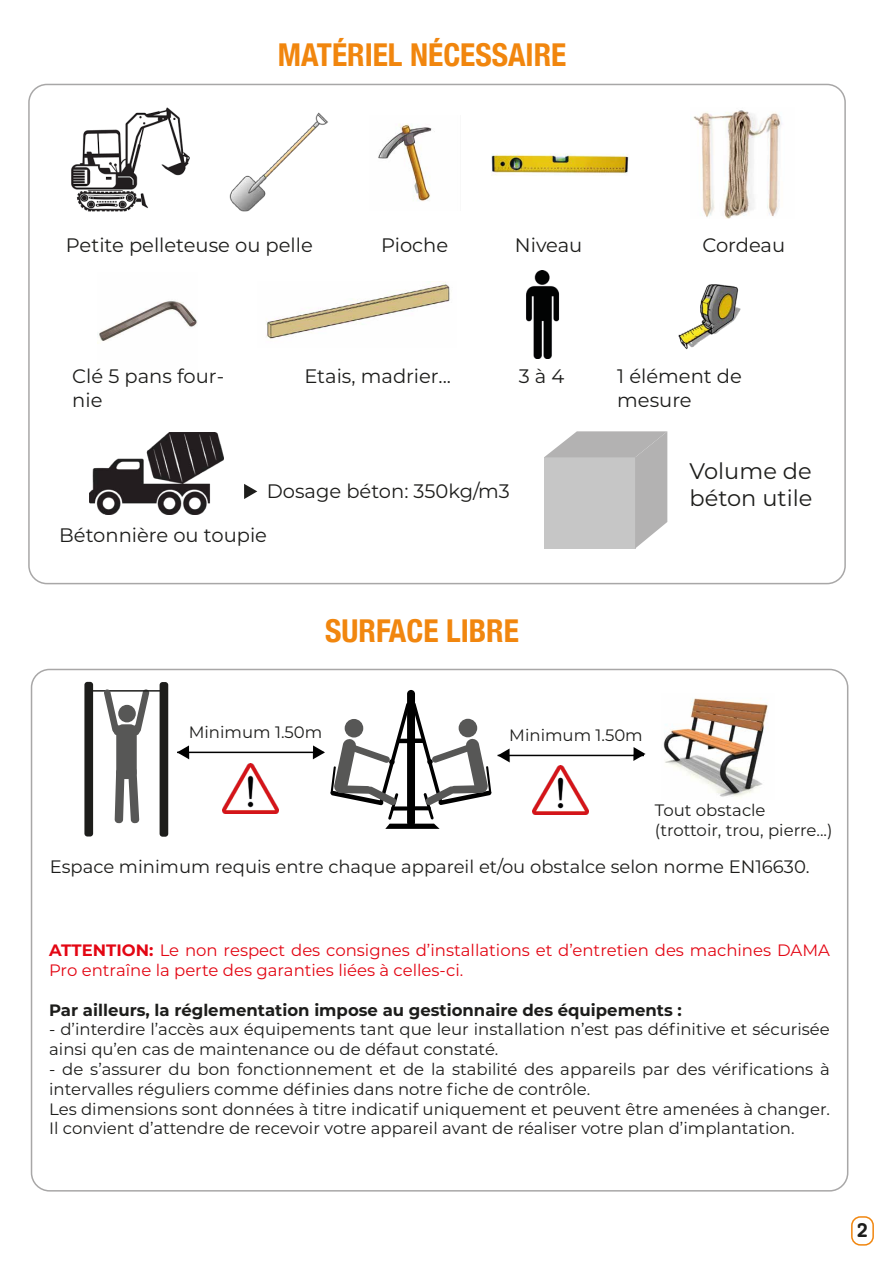
<style>
.page{position:relative;width:893px;height:1263px;background:#fff}
.page>*{position:absolute;margin:0;border:0;box-sizing:border-box;transform-origin:0 0}
.t1{font:700 condensed 31.5px "Helvetica Neue";color:#f1860e}
.t2{font:22.5px/27px "Montserrat";color:#1d1d1b}
.t3{font:700 21px "Clone Rounded";color:#1d1d1b}
.t4{font:19.5px/23.4px "Montserrat";color:#1d1d1b}
.t5{font:18px "Montserrat";color:#1d1d1b}
.t6{font:16.5px/19.8px "Montserrat";color:#1d1d1b}
.t7{font:16.5px/19.8px "Montserrat";color:#e30613}
.t8{font:700 16.5px "Montserrat";color:#1d1d1b}
.s1{font-weight:700}
</style>
<div class="page">
<div style="left:407px;top:690px;width:8px;height:136px;background:#000;border-radius:4px"></div>
<img style="left:97px;top:301px;width:100px;height:43px">
<img style="left:266px;top:282px;width:184px;height:57px">
<img style="left:526px;top:271px;width:34px;height:87px">
<img style="left:678px;top:284px;width:63px;height:66px">
<img style="left:222px;top:764px;width:56px;height:49px">
<img style="left:532px;top:765px;width:56px;height:50px">
<div style="left:118px;top:705px;width:18px;height:17px;background:#575756;border-radius:50%"></div>
<div style="left:116px;top:724px;width:21px;height:55px;background:#575756;border-radius:7px"></div>
<svg style="left:134px;top:689px;width:16px;height:43px"></svg>
<svg style="left:115px;top:767px;width:24px;height:56px"></svg>
<hr style="left:177px;top:752px;width:146px;height:1px;background:#000">
<svg style="left:177px;top:745px;width:12px;height:14px"></svg>
<hr style="left:498px;top:755px;width:146px;height:1px;background:#000">
<svg style="left:498px;top:748px;width:12px;height:14px"></svg>
<svg style="left:633px;top:747px;width:12px;height:14px"></svg>
<svg style="left:313px;top:702px;width:178px;height:127px"></svg>
<div style="left:84px;top:682px;width:9px;height:154px;background:#1d1d1b;border-radius:3px"></div>
<div style="left:160px;top:682px;width:8px;height:155px;background:#1d1d1b;border-radius:3px"></div>
<hr style="left:89px;top:690px;width:75px;height:2px;background:#1d1d1b">
<div style="left:133px;top:725px;width:7px;height:10px;background:#575756;border-radius:50%"></div>
<svg style="left:104px;top:689px;width:15px;height:43px"></svg>
<div style="left:113px;top:725px;width:7px;height:10px;background:#575756;border-radius:50%"></div>
<img style="left:663px;top:698px;width:105px;height:99px">
<img style="left:90px;top:432px;width:134px;height:82px">
<svg style="left:244px;top:484px;width:13px;height:15px"></svg>
<img style="left:71px;top:107px;width:119px;height:105px">
<img style="left:229px;top:112px;width:99px;height:100px">
<img style="left:378px;top:124px;width:57px;height:77px">
<img style="left:491px;top:154px;width:138px;height:20px">
<img style="left:693px;top:110px;width:89px;height:108px">
<svg style="left:544px;top:431px;width:123px;height:117px;background:#c2c2c2"></svg>
<div style="left:851px;top:1216px;width:23px;height:29px;border:2px solid #f1860e;border-radius:9px"></div>
<h1 class="t1" style="left:278px;top:29px;width:290px">MATÉRIEL NÉCESSAIRE</h1>
<p class="t4" style="left:66px;top:233px;width:248px">Petite pelleteuse ou pelle</p>
<p class="t4" style="left:381px;top:233px;width:68px">Pioche</p>
<p class="t4" style="left:515px;top:233px;width:69px">Niveau</p>
<p class="t4" style="left:702px;top:233px;width:84px">Cordeau</p>
<p class="t4" style="left:72px;top:364px;width:153px">Clé 5 pans four&shy;nie</p>
<p class="t4" style="left:305px;top:364px;width:148px">Etais, madrier...</p>
<p class="t4" style="left:519px;top:364px;width:47px">3 à 4</p>
<p class="t4" style="left:617px;top:364px;width:126px">1 élément de mesure</p>
<p class="t4" style="left:267px;top:479px;width:245px">Dosage béton: 350kg/m3</p>
<p class="t4" style="left:59px;top:522px;width:209px">Bétonnière ou toupie</p>
<h2 class="t2" style="left:690px;top:456px;width:124px">Volume de béton utile</h2>
<h1 class="t1" style="left:325px;top:605px;width:195px">SURFACE LIBRE</h1>
<p class="t6" style="left:189px;top:721px;width:135px">Minimum 1.50m</p>
<p class="t6" style="left:509px;top:724px;width:135px">Minimum 1.50m</p>
<p class="t6" style="left:655px;top:800px;width:179px">Tout obstacle (trottoir, trou, pierre...)</p>
<p class="t5" style="left:50px;top:854px;width:761px">Espace minimum requis entre chaque appareil et/ou obstalce selon norme EN16630.</p>
<p class="t7" style="left:49px;top:940px;width:782px"><span class="s1">ATTENTION:</span> Le non respect des consignes d’installations et d’entretien des machines DAMA<br>Pro entraîne la perte des garanties liées à celles-ci.</p>
<p class="t8" style="left:49px;top:998px;width:634px">Par ailleurs, la réglementation impose au gestionnaire des équipements :</p>
<p class="t6" style="left:49px;top:1019px;width:782px">- d’interdire l’accès aux équipements tant que leur installation n’est pas définitive et sécurisée ainsi qu’en cas de maintenance ou de défaut constaté.</p>
<p class="t6" style="left:49px;top:1059px;width:782px">- de s’assurer du bon fonctionnement et de la stabilité des appareils par des vérifications à intervalles réguliers comme définies dans notre fiche de contrôle.<br>Les dimensions sont données à titre indicatif uniquement et peuvent être amenées à changer.<br>Il convient d’attendre de recevoir votre appareil avant de réaliser votre plan d’implantation.</p>
<p class="t3" style="left:857px;top:1213px;width:13px">2</p>
</div>
